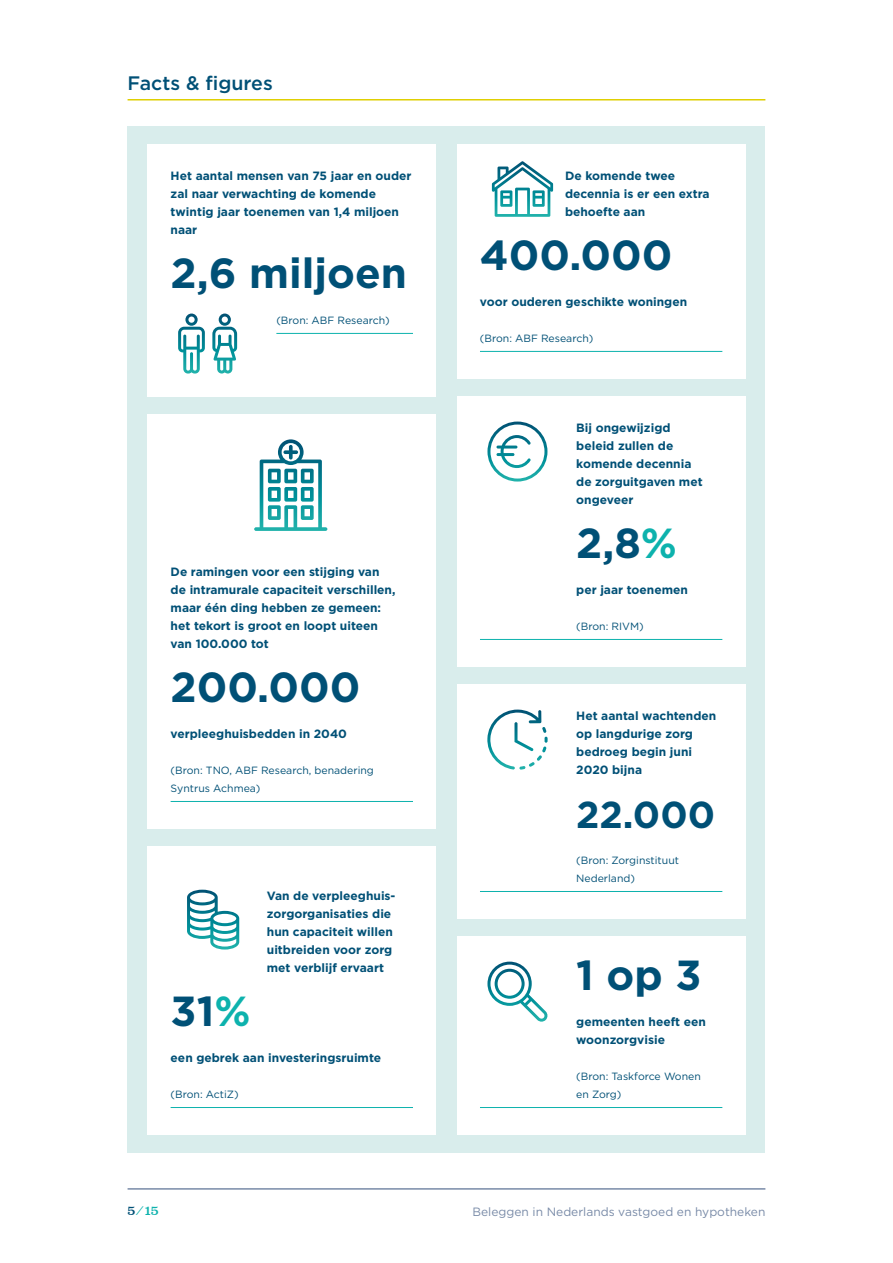
<style>
.page{position:relative;width:893px;height:1263px;background:#fff}
.page>*{position:absolute;margin:0;border:0;box-sizing:border-box;transform-origin:0 0}
.t1{font:700 42px "Gotham";color:#005076}
.t2{font:700 37.5px "Gotham";color:#005076}
.t3{font:500 19.5px "Gotham";color:#005076}
.t4{font:700 12px/18px "Gotham";color:#005076}
.t5{font:12px "Gotham";color:#788aa7}
.t6{font:500 12px "Clarendon";color:#0db2ad}
.t7{font:10.5px/18px "Gotham";color:#005076}
.s1{color:#0db2ad}
.s2{color:#005076}
</style>
<div class="page">
<hr style="left:128px;top:1188px;width:637px;height:2px;background:#788aa7">
<hr style="left:128px;top:99px;width:637px;height:2px;background:#dfcf00">
<div style="left:128px;top:126px;width:637px;height:1026px;background:#d9edec"></div>
<div style="left:148px;top:144px;width:288px;height:252px;background:#fff"></div>
<hr style="left:276px;top:333px;width:137px;height:1px;background:#0db2ad">
<svg style="left:178px;top:314px;width:27px;height:60px"></svg>
<svg style="left:212px;top:314px;width:25px;height:60px"></svg>
<div style="left:457px;top:144px;width:288px;height:234px;background:#fff"></div>
<div style="left:148px;top:414px;width:288px;height:414px;background:#fff"></div>
<div style="left:148px;top:846px;width:288px;height:288px;background:#fff"></div>
<div style="left:457px;top:396px;width:288px;height:270px;background:#fff"></div>
<div style="left:457px;top:684px;width:288px;height:234px;background:#fff"></div>
<div style="left:457px;top:936px;width:288px;height:198px;background:#fff"></div>
<hr style="left:171px;top:1107px;width:242px;height:1px;background:#0db2ad">
<hr style="left:480px;top:639px;width:242px;height:1px;background:#0db2ad">
<hr style="left:480px;top:891px;width:242px;height:1px;background:#0db2ad">
<hr style="left:480px;top:1107px;width:242px;height:1px;background:#0db2ad">
<hr style="left:480px;top:351px;width:242px;height:1px;background:#0db2ad">
<hr style="left:171px;top:801px;width:242px;height:1px;background:#0db2ad">
<svg style="left:187px;top:890px;width:52px;height:59px"></svg>
<svg style="left:487px;top:422px;width:60px;height:60px"></svg>
<svg style="left:487px;top:709px;width:61px;height:61px"></svg>
<svg style="left:487px;top:962px;width:61px;height:60px"></svg>
<svg style="left:492px;top:161px;width:61px;height:56px"></svg>
<svg style="left:254px;top:439px;width:73px;height:92px"></svg>
<h3 class="t3" style="left:128px;top:70px;width:147px">Facts &amp; figures</h3>
<p class="t4" style="left:171px;top:167px;width:242px">Het aantal mensen van 75 jaar en ouder zal naar verwachting de komende twintig jaar toenemen van 1,4 miljoen naar</p>
<h1 class="t1" style="left:171px;top:245px;width:238px">2,6 miljoen</h1>
<p class="t7" style="left:276px;top:311px;width:115px">(Bron: ABF Research)</p>
<p class="t4" style="left:171px;top:563px;width:226px">De ramingen voor een stijging van de intramurale capaciteit verschillen, maar één ding hebben ze gemeen: het tekort is groot en loopt uiteen van 100.000 tot</p>
<h1 class="t1" style="left:171px;top:659px;width:191px">200.000</h1>
<p class="t4" style="left:171px;top:725px;width:178px">verpleeghuisbedden in 2040</p>
<p class="t7" style="left:171px;top:761px;width:205px">(Bron: TNO, ABF Research, benadering<br>Syntrus Achmea)</p>
<p class="t4" style="left:267px;top:887px;width:130px">Van de verpleeghuis&shy;zorgorganisaties die hun capaciteit willen uitbreiden voor zorg met verblijf ervaart</p>
<h1 class="t1" style="left:171px;top:983px;width:81px">31<span class="s1">%</span></h1>
<p class="t4" style="left:171px;top:1049px;width:212px">een gebrek aan investeringsruimte</p>
<p class="t7" style="left:171px;top:1085px;width:70px">(Bron: ActiZ)</p>
<p class="t4" style="left:565px;top:167px;width:146px">De komende twee decennia is er een extra behoefte aan</p>
<h1 class="t1" style="left:480px;top:227px;width:194px">400.000</h1>
<p class="t4" style="left:480px;top:293px;width:209px">voor ouderen geschikte woningen</p>
<p class="t7" style="left:480px;top:329px;width:115px">(Bron: ABF Research)</p>
<p class="t4" style="left:576px;top:419px;width:128px">Bij ongewijzigd beleid zullen de komende decennia de zorguitgaven met ongeveer</p>
<h1 class="t1" style="left:576px;top:515px;width:102px">2,8<span class="s1">%</span></h1>
<p class="t4" style="left:576px;top:581px;width:113px">per jaar toenemen</p>
<p class="t7" style="left:576px;top:617px;width:69px">(Bron: RIVM)</p>
<p class="t4" style="left:576px;top:707px;width:142px">Het aantal wachtenden op langdurige zorg bedroeg begin juni<br>2020 bijna</p>
<h2 class="t2" style="left:576px;top:790px;width:140px">22.000</h2>
<p class="t7" style="left:576px;top:851px;width:104px">(Bron: Zorginstituut<br>Nederland)</p>
<h1 class="t1" style="left:576px;top:947px;width:127px">1 op 3</h1>
<p class="t4" style="left:576px;top:1013px;width:131px">gemeenten heeft een woonzorgvisie</p>
<p class="t7" style="left:576px;top:1067px;width:126px">(Bron: Taskforce Wonen en Zorg)</p>
<p class="t6" style="left:128px;top:1203px;width:33px"><span class="s2">5</span>/15</p>
<p class="t5" style="left:472px;top:1204px;width:294px">Beleggen in Nederlands vastgoed en hypotheken</p>
</div>
